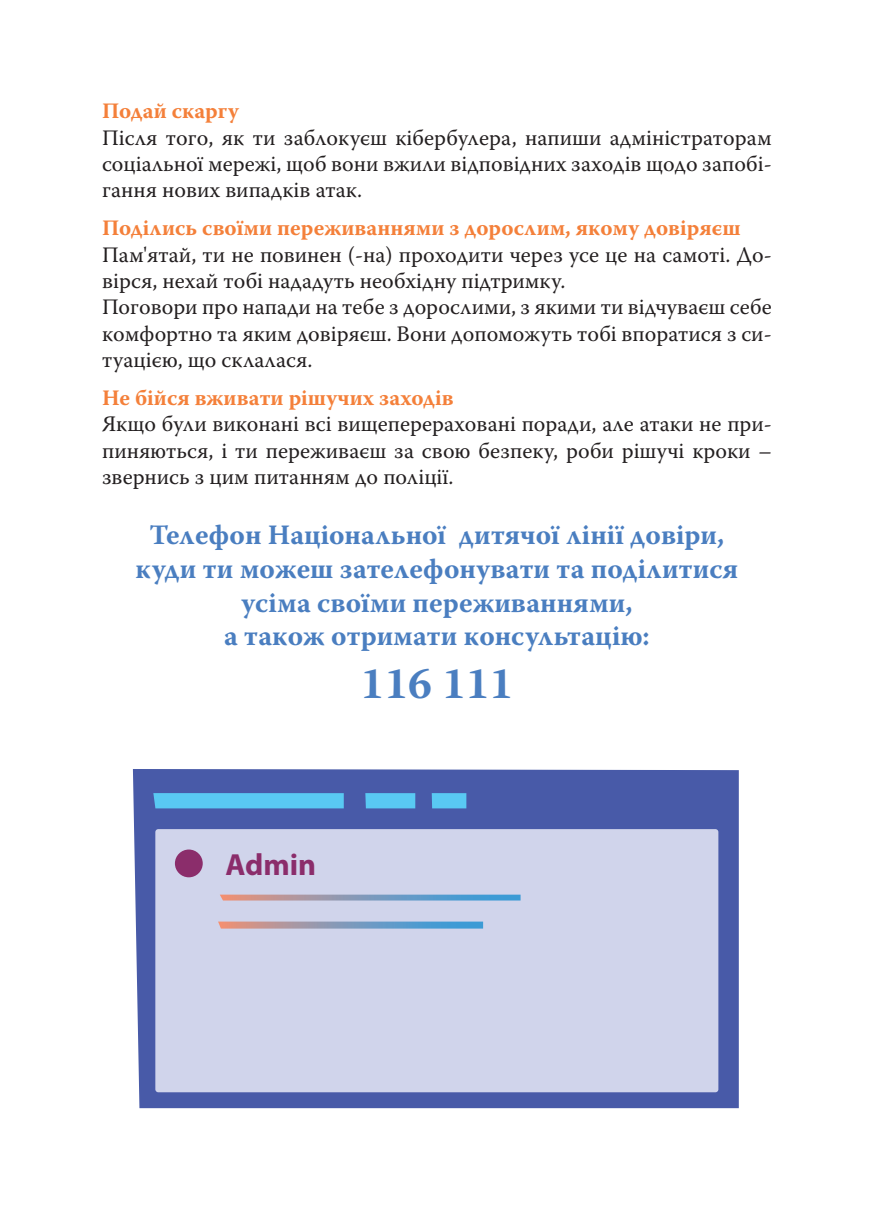
<style>
.page{position:relative;width:874px;height:1225px;background:#fff}
.page>*{position:absolute;margin:0;border:0;box-sizing:border-box;transform-origin:0 0}
.t1{font:700 44px "Warnock Pro";color:#4a7ec0}
.t2{font:700 30.6px "Myriad Pro";color:#8b2d6b}
.t3{font:700 28px/33.6px "Warnock Pro";color:#4a7ec0;text-align:center}
.t4{font:22px/26.4px "Warnock Pro";color:#231f20;text-align:justify}
.t5{font:700 22px "Warnock Pro";color:#f4803a}
</style>
<div class="page">
<div style="left:133px;top:769px;width:605px;height:339px;background:#485aa8"></div>
<div style="left:155px;top:829px;width:563px;height:263px;background:#d0d4eb;border-radius:3px"></div>
<svg style="left:153px;top:793px;width:190px;height:15px"></svg>
<div style="left:365px;top:793px;width:50px;height:15px;background:#59c9f3"></div>
<div style="left:431px;top:793px;width:35px;height:15px;background:#59c9f3"></div>
<div style="left:175px;top:849px;width:28px;height:28px;background:#8b2d6b;border-radius:50%"></div>
<svg style="left:220px;top:894px;width:300px;height:6px"></svg>
<svg style="left:218px;top:921px;width:265px;height:7px"></svg>
<p class="t5" style="left:102px;top:98px;width:138px">Подай скаргу</p>
<p class="t4" style="left:102px;top:124px;width:670px">Після того, як ти заблокуєш кібербулера, напиши адміністраторам соціальної мережі, щоб вони вжили відповідних заходів щодо запобі&shy;гання нових випадків атак.</p>
<p class="t5" style="left:102px;top:215px;width:639px">Поділись своїми переживаннями з дорослим, якому довіряєш</p>
<p class="t4" style="left:102px;top:241px;width:671px;text-align:left">Пам'ятай, ти не повинен (-на) проходити через усе це на самоті. До&shy;вірся, нехай тобі нададуть необхідну підтримку.<br>Поговори про напади на тебе з дорослими, з якими ти відчуваєш себе комфортно та яким довіряєш. Вони допоможуть тобі впоратися з си&shy;туацією, що склалася.</p>
<p class="t5" style="left:102px;top:384px;width:353px">Не бійся вживати рішучих заходів</p>
<p class="t4" style="left:102px;top:410px;width:671px">Якщо були виконані всі вищеперераховані поради, але атаки не при&shy;пиняються, і ти переживаєш за свою безпеку, роби рішучі кроки – звернись з цим питанням до поліції.</p>
<p class="t3" style="left:135px;top:518px;width:604px">Телефон Національної дитячої лінії довіри, куди ти можеш зателефонувати та поділитися усіма своїми переживаннями,<br>а також отримати консультацію:</p>
<h1 class="t1" style="left:360px;top:657px;width:154px">116 111</h1>
<h2 class="t2" style="left:225px;top:847px;width:92px">Admin</h2>
</div>
